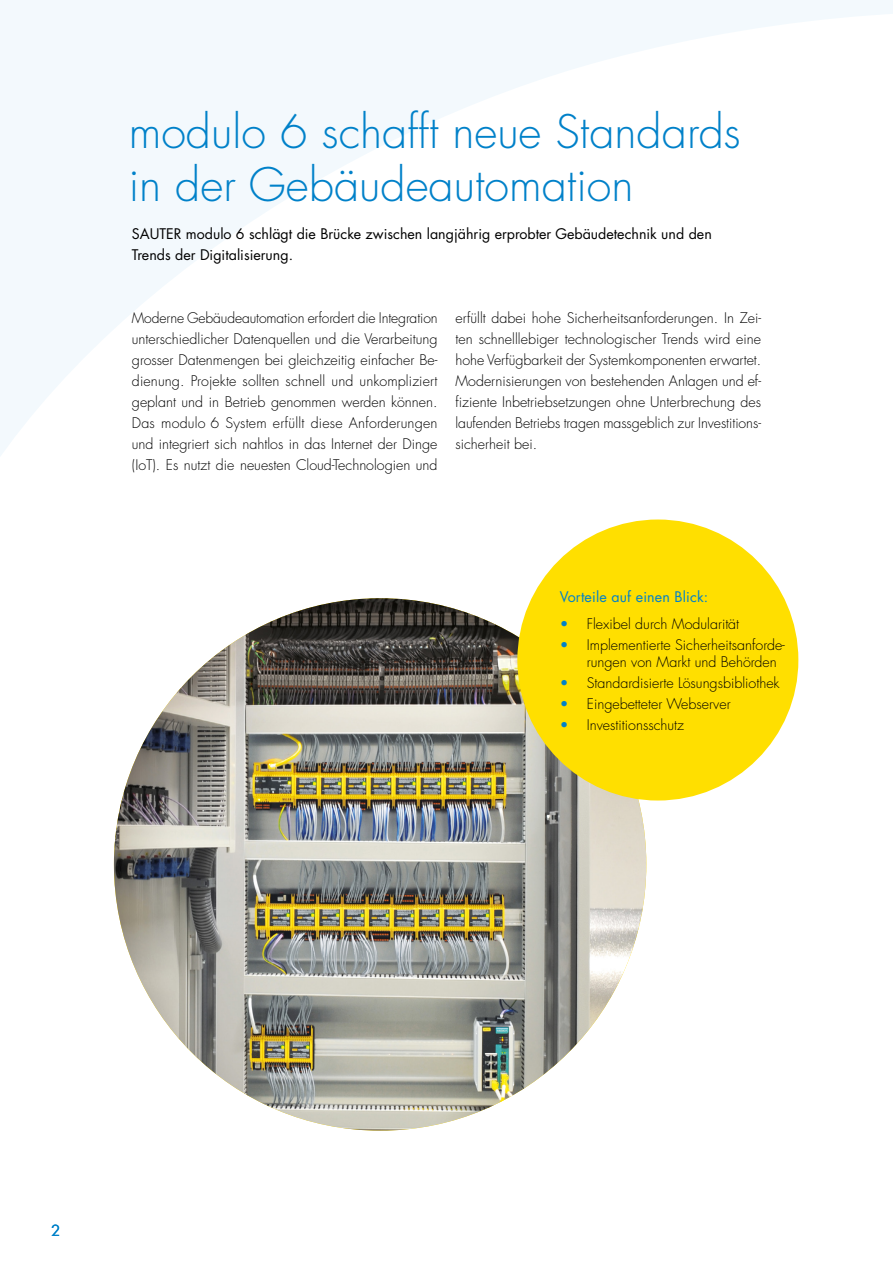
<style>
.page{position:relative;width:893px;height:1263px;background:#fff}
.page>*{position:absolute;margin:0;border:0;box-sizing:border-box;transform-origin:0 0}
.t1{font:300 45px/52.5px "Futura LT Pro";color:#0081c9}
.t2{font:15px "Futura LT Pro";color:#0081c9}
.t3{font:300 14.25px/21px "Futura LT Pro";color:#000;text-align:justify}
.t4{font:14.25px/21px "Futura LT Pro";color:#000}
.t5{font:14.25px "Futura LT Pro";letter-spacing:.01em;color:#0081c9}
.s1{color:#0081c9}
</style>
<div class="page">
<svg style="left:0;top:0;width:893px;height:552px"></svg>
<img style="left:114px;top:598px;width:532px;height:533px;border-radius:266px">
<div style="left:517px;top:519px;width:281px;height:281px;background:#ffdf00;border-radius:50%"></div>
<h1 class="t1" style="left:129px;top:106px;width:614px">modulo 6 schafft neue Standards in der Gebäudeautomation</h1>
<p class="t4" style="left:132px;top:223px;width:581px">SAUTER modulo 6 schlägt die Brücke zwischen langjährig erprobter Gebäudetechnik und den<br>Trends der Digitalisierung.</p>
<p class="t3" style="left:132px;top:308px;width:307px">Moderne Gebäudeautomation erfordert die Integration unterschiedlicher Datenquellen und die Verarbeitung grosser Datenmengen bei gleichzeitig einfacher Be&shy;dienung. Projekte sollten schnell und unkompliziert geplant und in Betrieb genommen werden können.<br>Das modulo 6 System erfüllt diese Anforderungen und integriert sich nahtlos in das Internet der Dinge (IoT). Es nutzt die neuesten Cloud-Technologien und</p>
<p class="t3" style="left:455px;top:308px;width:307px">erfüllt dabei hohe Sicherheitsanforderungen. In Zei&shy;ten schnelllebiger technologischer Trends wird eine hohe Verfügbarkeit der Systemkomponenten erwartet.<br>Modernisierungen von bestehenden Anlagen und ef&shy;fiziente Inbetriebsetzungen ohne Unterbrechung des laufenden Betriebs tragen massgeblich zur Investitions&shy;sicherheit bei.</p>
<p class="t5" style="left:560px;top:587px;width:150px">Vorteile auf einen Blick:</p>
<p class="t3" style="left:560px;top:613px;width:181px"><span class="s1">•</span> Flexibel durch Modularität</p>
<p class="t3" style="left:587px;top:637px;width:200px;line-height:16.5px;text-indent:-27px"><span class="s1">•</span> Implementierte Sicherheitsanforde&shy;rungen von Markt und Behörden</p>
<p class="t3" style="left:560px;top:672px;width:221px"><span class="s1">•</span> Standardisierte Lösungsbibliothek</p>
<p class="t3" style="left:560px;top:693px;width:172px"><span class="s1">•</span> Eingebetteter Webserver</p>
<p class="t3" style="left:560px;top:714px;width:126px"><span class="s1">•</span> Investitionsschutz</p>
<p class="t2" style="left:51px;top:1220px;width:11px">2</p>
</div>
